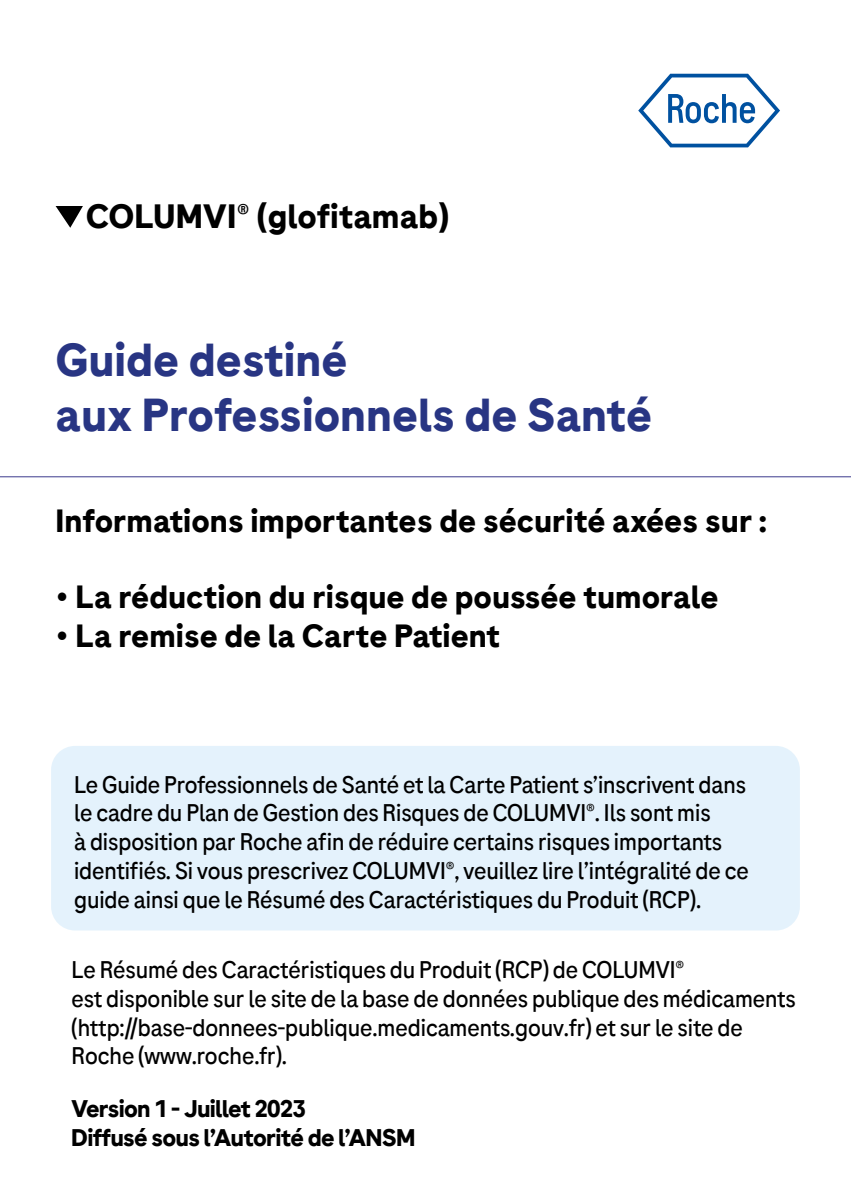
<style>
.page{position:relative;width:851px;height:1191px;background:#fff}
.page>*{position:absolute;margin:0;border:0;box-sizing:border-box;transform-origin:0 0}
.t1{font:700 46px/55.2px "Roche Sans";color:#283583}
.t2{font:700 33.6px "Roche Sans";color:#000}
.t3{font:700 32px "Roche Sans";color:#000}
.t4{font:24px/28.8px "Roche Sans";letter-spacing:-.03em;color:#000}
.t5{font:700 24px/28.8px "Roche Sans";letter-spacing:-.03em;color:#000}
</style>
<div class="page">
<svg style="left:638px;top:74px;width:142px;height:73px"></svg>
<div style="left:51px;top:746px;width:748px;height:184px;background:#e4f2fc;border-radius:24px"></div>
<hr style="left:0;top:476px;width:850px;height:1px;background:#3c3b8d">
<svg style="left:56px;top:206px;width:27px;height:22px"></svg>
<h2 class="t2" style="left:86px;top:195px;width:365px">COLUMVI® (glofitamab)</h2>
<h1 class="t1" style="left:56px;top:332px;width:598px">Guide destiné<br>aux Professionnels de Santé</h1>
<h3 class="t3" style="left:56px;top:500px;width:712px">Informations importantes de sécurité axées sur :</h3>
<h3 class="t3" style="left:56px;top:577px;width:664px">• La réduction du risque de poussée tumorale</h3>
<h3 class="t3" style="left:56px;top:615px;width:446px">• La remise de la Carte Patient</h3>
<p class="t4" style="left:74px;top:769px;width:677px">Le Guide Professionnels de Santé et la Carte Patient s’inscrivent dans le cadre du Plan de Gestion des Risques de COLUMVI®. Ils sont mis<br>à disposition par Roche afin de réduire certains risques importants identifiés. Si vous prescrivez COLUMVI®, veuillez lire l’intégralité de ce guide ainsi que le Résumé des Caractéristiques du Produit (RCP).</p>
<p class="t4" style="left:71px;top:954px;width:726px">Le Résumé des Caractéristiques du Produit (RCP) de COLUMVI®<br>est disponible sur le site de la base de données publique des médicaments (http://base-donnees-publique.medicaments.gouv.fr) et sur le site de Roche (www.roche.fr).</p>
<p class="t5" style="left:71px;top:1094px;width:345px">Version 1 - Juillet 2023<br>Diffusé sous l’Autorité de l’ANSM</p>
</div>
